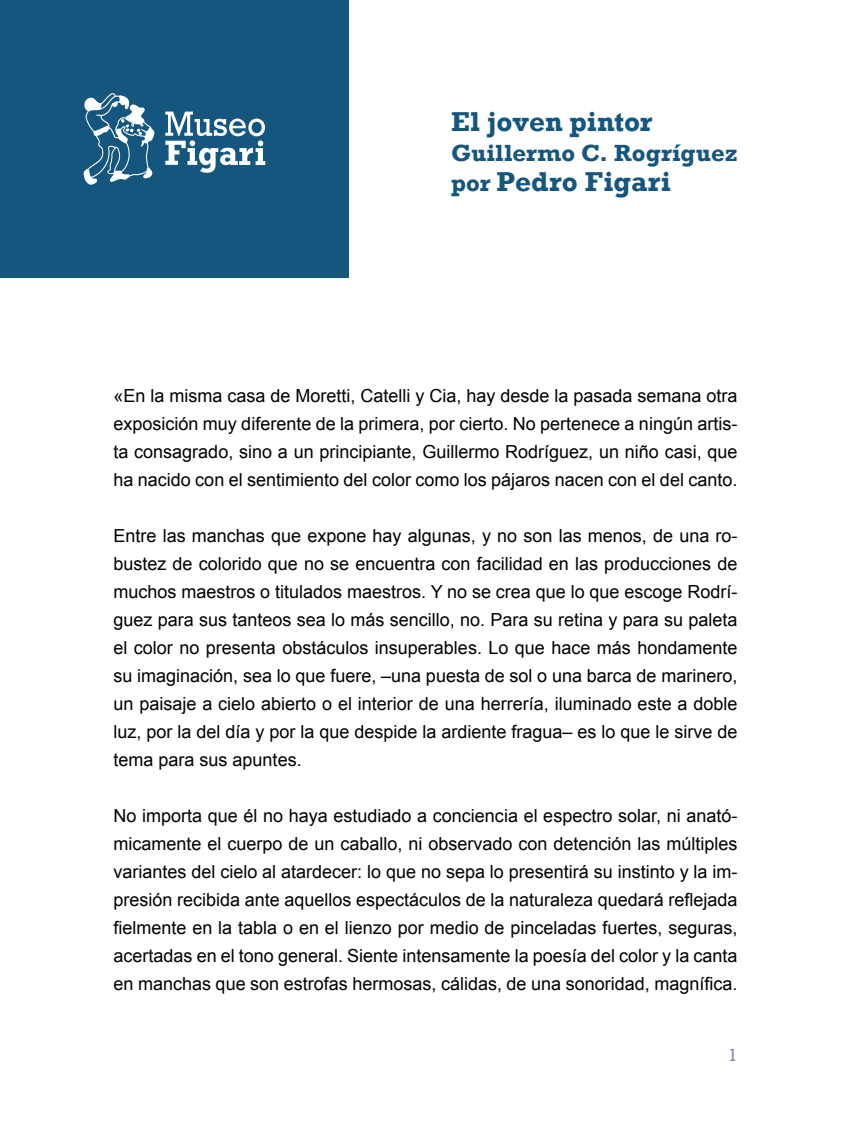
<style>
.page{position:relative;width:851px;height:1134px;background:#fff}
.page>*{position:absolute;margin:0;border:0;box-sizing:border-box;transform-origin:0 0}
.t1{font:700 28px "Rockwell";letter-spacing:.005em;color:#14567d}
.t2{font:700 24px "Rockwell";letter-spacing:.005em;color:#14567d}
.t3{font:18px/28px "Arial";color:#000;text-align:justify}
.t4{font:18px "Rockwell";color:#9284ac}
.s1{font-size:24px}
</style>
<div class="page">
<div style="left:0;top:0;width:349px;height:278px;background:#14567d"></div>
<svg style="left:83px;top:93px;width:182px;height:92px"></svg>
<h1 class="t1" style="left:451px;top:105px;width:203px">El joven pintor</h1>
<h2 class="t2" style="left:451px;top:138px;width:288px">Guillermo C. Rogríguez</h2>
<h1 class="t1" style="left:451px;top:165px;width:221px"><span class="s1">por</span> Pedro Figari</h1>
<p class="t3" style="left:113px;top:381px;width:625px">«En la misma casa de Moretti, Catelli y Cia, hay desde la pasada semana otra exposición muy diferente de la primera, por cierto. No pertenece a ningún artis&shy;ta consagrado, sino a un principiante, Guillermo Rodríguez, un niño casi, que ha nacido con el sentimiento del color como los pájaros nacen con el del canto.</p>
<p class="t3" style="left:113px;top:521px;width:625px">Entre las manchas que expone hay algunas, y no son las menos, de una ro&shy;bustez de colorido que no se encuentra con facilidad en las producciones de muchos maestros o titulados maestros. Y no se crea que lo que escoge Rodrí&shy;guez para sus tanteos sea lo más sencillo, no. Para su retina y para su paleta el color no presenta obstáculos insuperables. Lo que hace más hondamente su imaginación, sea lo que fuere, –una puesta de sol o una barca de marinero, un paisaje a cielo abierto o el interior de una herrería, iluminado este a doble luz, por la del día y por la que despide la ardiente fragua– es lo que le sirve de tema para sus apuntes.</p>
<p class="t3" style="left:113px;top:801px;width:625px">No importa que él no haya estudiado a conciencia el espectro solar, ni anató&shy;micamente el cuerpo de un caballo, ni observado con detención las múltiples variantes del cielo al atardecer: lo que no sepa lo presentirá su instinto y la im&shy;presión recibida ante aquellos espectáculos de la naturaleza quedará reflejada fielmente en la tabla o en el lienzo por medio de pinceladas fuertes, seguras, acertadas en el tono general. Siente intensamente la poesía del color y la canta en manchas que son estrofas hermosas, cálidas, de una sonoridad, magnífica.</p>
<p class="t4" style="left:727px;top:1045px;width:11px">1</p>
</div>
